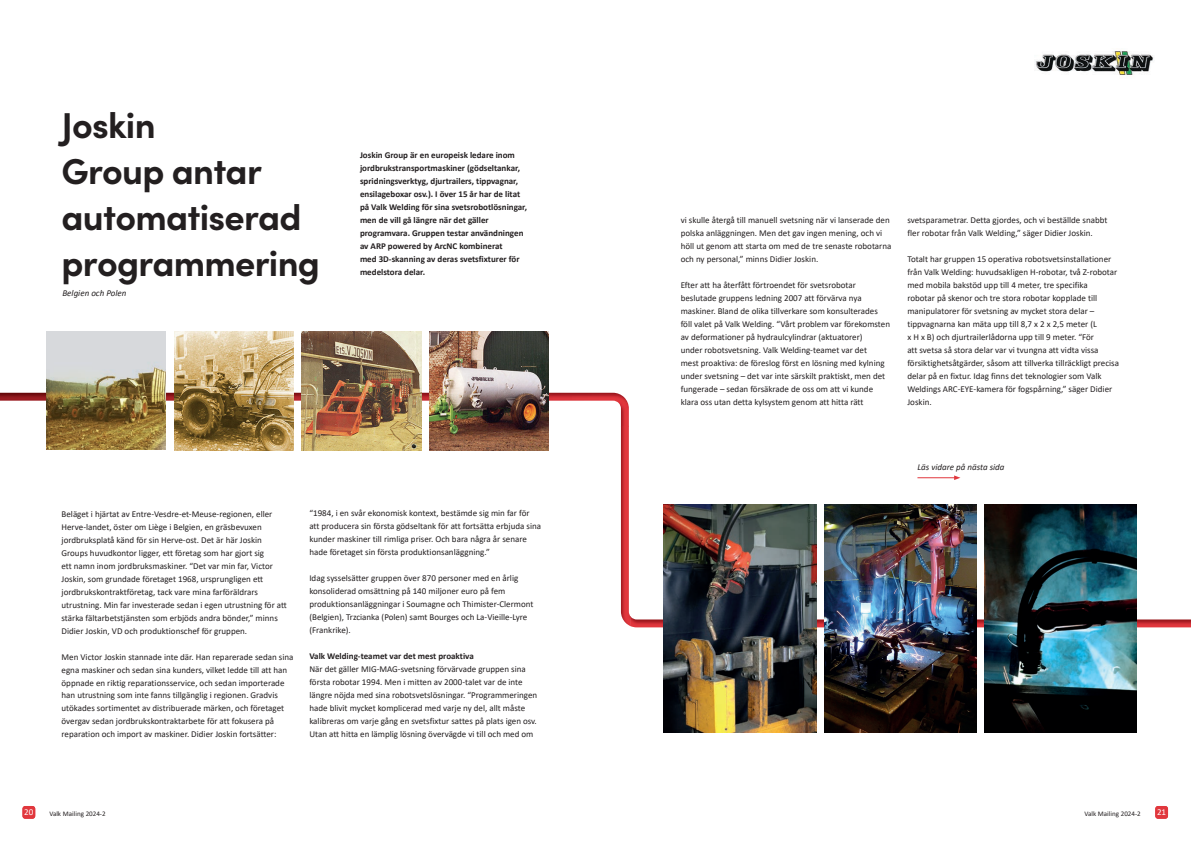
<style>
.page{position:relative;width:1191px;height:842px;background:#fff}
.page>*{position:absolute;margin:0;border:0;box-sizing:border-box;transform-origin:0 0}
.t1{font:700 36px/46px "Sofia Pro";letter-spacing:-.02em;color:#231f20}
.t2{font:9px/13px "Calibri";color:#231f20}
.t3{font:700 9px/13px "Calibri";color:#231f20}
.t4{font:italic 9px "Calibri";color:#231f20}
.t5{font:9px "Calibri";color:#fff}
.t6{font:7px "Calibri";color:#231f20}
</style>
<div class="page">
<div style="left:22px;top:806px;width:13px;height:13px;background:#e1373d;border-radius:3px"></div>
<div style="left:1155px;top:806px;width:13px;height:13px;background:#e1373d;border-radius:3px"></div>
<img style="left:0;top:393px;width:629px;height:33px">
<img style="left:621px;top:426px;width:9px;height:200px">
<img style="left:630px;top:616px;width:561px;height:11px">
<img style="left:174px;top:332px;width:119px;height:119px">
<img style="left:302px;top:332px;width:119px;height:119px">
<img style="left:47px;top:331px;width:119px;height:119px">
<img style="left:429px;top:332px;width:119px;height:119px">
<img style="left:824px;top:504px;width:152px;height:228px">
<img style="left:664px;top:504px;width:152px;height:228px">
<img style="left:984px;top:504px;width:152px;height:228px">
<img style="left:1035px;top:51px;width:119px;height:24px">
<hr style="left:917px;top:477px;width:38px;height:1px;background:#e1373d">
<svg style="left:954px;top:475px;width:6px;height:5px"></svg>
<h1 class="t1" style="left:62px;top:99px;width:260px">Joskin<br>Group antar automatiserad programmering</h1>
<p class="t4" style="left:62px;top:287px;width:66px">Belgien och Polen</p>
<p class="t3" style="left:360px;top:148px;width:169px">Joskin Group är en europeisk ledare inom jordbrukstransportmaskiner (gödseltankar, spridningsverktyg, djurtrailers, tippvagnar, ensilageboxar osv.). I över 15 år har de litat på Valk Welding för sina svetsrobotlösningar, men de vill gå längre när det gäller programvara. Gruppen testar användningen av ARP powered by ArcNC kombinerat<br>med 3D-skanning av deras svetsfixturer för medelstora delar.</p>
<p class="t2" style="left:62px;top:507px;width:227px">Beläget i hjärtat av Entre-Vesdre-et-Meuse-regionen, eller Herve-landet, öster om Liège i Belgien, en gräsbevuxen jordbruksplatå känd för sin Herve-ost. Det är här Joskin Groups huvudkontor ligger, ett företag som har gjort sig<br>ett namn inom jordbruksmaskiner. “Det var min far, Victor Joskin, som grundade företaget 1968, ursprungligen ett jordbrukskontraktföretag, tack vare mina farföräldrars utrustning. Min far investerade sedan i egen utrustning för att stärka fältarbetstjänsten som erbjöds andra bönder,” minns Didier Joskin, VD och produktionschef för gruppen.</p>
<p class="t2" style="left:62px;top:650px;width:233px">Men Victor Joskin stannade inte där. Han reparerade sedan sina egna maskiner och sedan sina kunders, vilket ledde till att han öppnade en riktig reparationsservice, och sedan importerade han utrustning som inte fanns tillgänglig i regionen. Gradvis utökades sortimentet av distribuerade märken, och företaget övergav sedan jordbrukskontraktarbete för att fokusera på reparation och import av maskiner. Didier Joskin fortsätter:</p>
<p class="t2" style="left:309px;top:507px;width:233px">“1984, i en svår ekonomisk kontext, bestämde sig min far för att producera sin första gödseltank för att fortsätta erbjuda sina kunder maskiner till rimliga priser. Och bara några år senare hade företaget sin första produktionsanläggning.”</p>
<p class="t2" style="left:309px;top:572px;width:226px">Idag sysselsätter gruppen över 870 personer med en årlig konsoliderad omsättning på 140 miljoner euro på fem produktionsanläggningar i Soumagne och Thimister-Clermont (Belgien), Trzcianka (Polen) samt Bourges och La-Vieille-Lyre (Frankrike).</p>
<p class="t3" style="left:309px;top:650px;width:166px">Valk Welding-teamet var det mest proaktiva</p>
<p class="t2" style="left:309px;top:663px;width:229px">När det gäller MIG-MAG-svetsning förvärvade gruppen sina första robotar 1994. Men i mitten av 2000-talet var de inte längre nöjda med sina robotsvetslösningar. “Programmeringen hade blivit mycket komplicerad med varje ny del, allt måste kalibreras om varje gång en svetsfixtur sattes på plats igen osv.<br>Utan att hitta en lämplig lösning övervägde vi till och med om</p>
<p class="t2" style="left:680px;top:213px;width:212px">vi skulle återgå till manuell svetsning när vi lanserade den polska anläggningen. Men det gav ingen mening, och vi höll ut genom att starta om med de tre senaste robotarna och ny personal,” minns Didier Joskin.</p>
<p class="t2" style="left:680px;top:278px;width:211px">Efter att ha återfått förtroendet för svetsrobotar beslutade gruppens ledning 2007 att förvärva nya maskiner. Bland de olika tillverkare som konsulterades föll valet på Valk Welding. “Vårt problem var förekomsten av deformationer på hydraulcylindrar (aktuatorer)<br>under robotsvetsning. Valk Welding-teamet var det<br>mest proaktiva: de föreslog först en lösning med kylning under svetsning – det var inte särskilt praktiskt, men det fungerade – sedan försäkrade de oss om att vi kunde klara oss utan detta kylsystem genom att hitta rätt</p>
<p class="t2" style="left:907px;top:213px;width:202px">svetsparametrar. Detta gjordes, och vi beställde snabbt fler robotar från Valk Welding,” säger Didier Joskin.</p>
<p class="t2" style="left:907px;top:252px;width:213px">Totalt har gruppen 15 operativa robotsvetsinstallationer från Valk Welding: huvudsakligen H-robotar, två Z-robotar med mobila bakstöd upp till 4 meter, tre specifika<br>robotar på skenor och tre stora robotar kopplade till manipulatorer för svetsning av mycket stora delar – tippvagnarna kan mäta upp till 8,7 x 2 x 2,5 meter (L<br>x H x B) och djurtrailerlådorna upp till 9 meter. “För<br>att svetsa så stora delar var vi tvungna att vidta vissa försiktighetsåtgärder, såsom att tillverka tillräckligt precisa delar på en fixtur. Idag finns det teknologier som Valk Weldings ARC-EYE-kamera för fogspårning,” säger Didier Joskin.</p>
<p class="t4" style="left:917px;top:461px;width:89px">Läs vidare på nästa sida</p>
<p class="t5" style="left:24px;top:806px;width:11px">20</p>
<p class="t6" style="left:49px;top:808px;width:58px">Valk Mailing 2024-2</p>
<p class="t6" style="left:1084px;top:808px;width:58px">Valk Mailing 2024-2</p>
<p class="t5" style="left:1157px;top:806px;width:11px">21</p>
</div>
